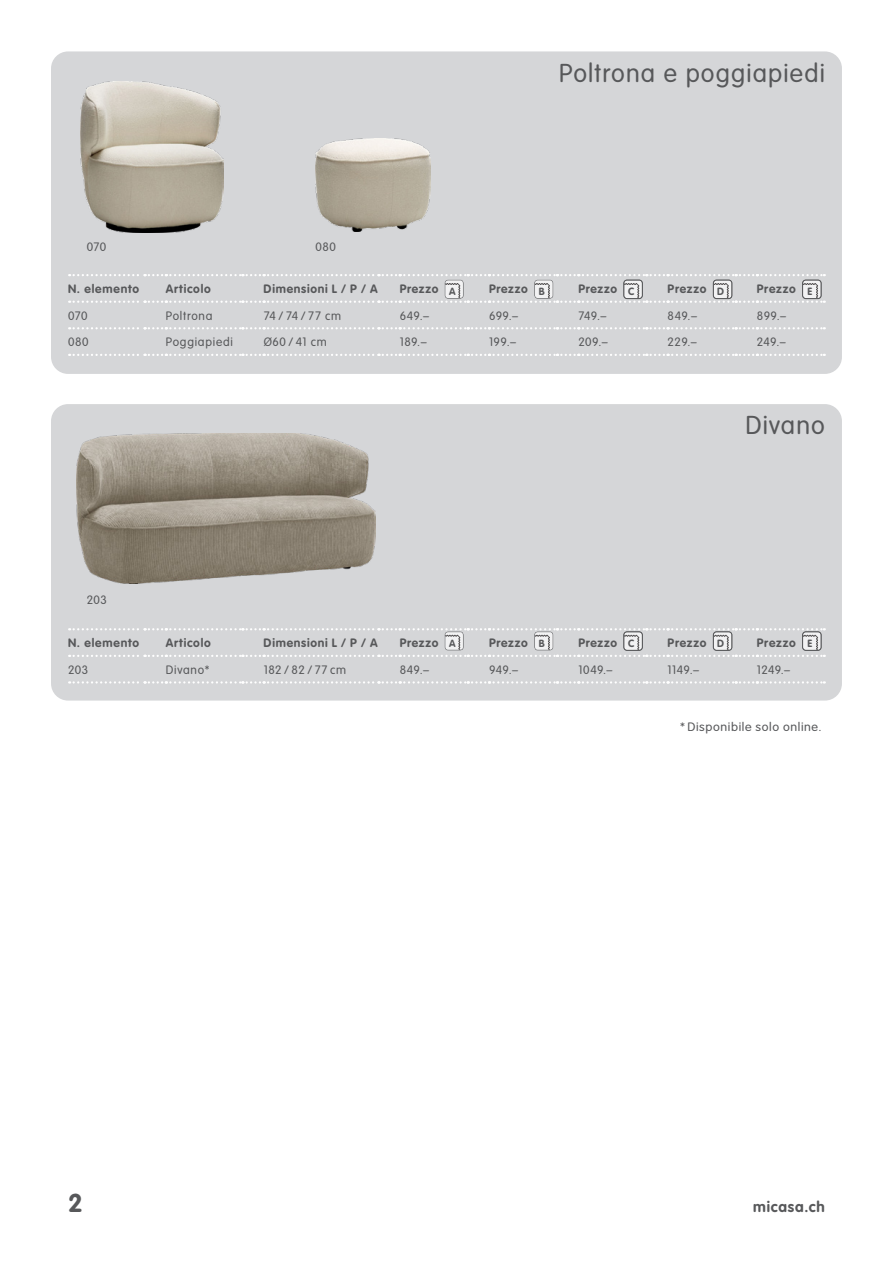
<style>
.page{position:relative;width:893px;height:1263px;background:#fff}
.page>*{position:absolute;margin:0;border:0;box-sizing:border-box;transform-origin:0 0}
.t1{font:300 25.5px "VAG Rounded Std";letter-spacing:.045em;color:#57585a}
.t2{font:700 25.5px "VAG Rounded Std";color:#57585a}
.t3{font:700 15px "VAG Rounded Std";letter-spacing:.055em;color:#57585a}
.t4{font:300 12px "VAG Rounded Std";letter-spacing:.05em;color:#57585a}
.t5{font:700 12px "VAG Rounded Std";letter-spacing:.06em;color:#57585a}
.t6{font:300 12px "VAG Rounded Std";letter-spacing:.05em;color:#57585a;scale:1.05 1}
.t7{font:700 10.35px "VAG Rounded Std";color:#57585a}
.t8{font:700 10.2px "VAG Rounded";color:#57585a}
</style>
<div class="page">
<div style="left:51px;top:51px;width:791px;height:323px;background:#d5d6d8;border-radius:17px"></div>
<svg style="left:69px;top:327px;width:756px;height:2px"></svg>
<svg style="left:69px;top:354px;width:756px;height:2px"></svg>
<div style="left:51px;top:404px;width:791px;height:296px;background:#d5d6d8;border-radius:17px"></div>
<svg style="left:69px;top:681px;width:756px;height:2px"></svg>
<svg style="left:69px;top:274px;width:756px;height:29px"></svg>
<div style="left:802px;top:280px;width:20px;height:19px;border:1px solid #57585a;border-radius:3px"></div>
<svg style="left:69px;top:628px;width:756px;height:29px"></svg>
<div style="left:802px;top:631px;width:20px;height:20px;border:1px solid #57585a;border-radius:3px"></div>
<img style="left:81px;top:81px;width:143px;height:151px">
<img style="left:315px;top:139px;width:116px;height:93px">
<img style="left:76px;top:433px;width:299px;height:151px">
<p class="t4" style="left:87px;top:240px;width:21px">070</p>
<p class="t4" style="left:315px;top:240px;width:22px">080</p>
<h1 class="t1" style="left:559px;top:58px;width:267px">Poltrona e poggiapiedi</h1>
<p class="t5" style="left:68px;top:282px;width:73px">N. elemento</p>
<p class="t5" style="left:166px;top:282px;width:47px">Articolo</p>
<p class="t5" style="left:264px;top:282px;width:116px">Dimensioni L / P / A</p>
<p class="t5" style="left:400px;top:282px;width:40px">Prezzo</p>
<p class="t5" style="left:489px;top:282px;width:40px">Prezzo</p>
<p class="t5" style="left:578px;top:282px;width:40px">Prezzo</p>
<p class="t5" style="left:668px;top:282px;width:40px">Prezzo</p>
<p class="t5" style="left:757px;top:282px;width:40px">Prezzo</p>
<p class="t4" style="left:68px;top:309px;width:21px">070</p>
<p class="t4" style="left:166px;top:309px;width:48px">Poltrona</p>
<p class="t4" style="left:264px;top:309px;width:79px">74/74/77 cm</p>
<p class="t4" style="left:400px;top:309px;width:31px">649.–</p>
<p class="t4" style="left:489px;top:309px;width:31px">699.–</p>
<p class="t4" style="left:578px;top:309px;width:30px">749.–</p>
<p class="t4" style="left:668px;top:309px;width:31px">849.–</p>
<p class="t4" style="left:757px;top:309px;width:31px">899.–</p>
<p class="t4" style="left:68px;top:335px;width:22px">080</p>
<p class="t4" style="left:166px;top:335px;width:69px">Poggiapiedi</p>
<p class="t4" style="left:264px;top:335px;width:65px">Ø60 / 41 cm</p>
<p class="t4" style="left:400px;top:335px;width:28px">189.–</p>
<p class="t4" style="left:489px;top:335px;width:29px">199.–</p>
<p class="t4" style="left:578px;top:335px;width:31px">209.–</p>
<p class="t4" style="left:668px;top:335px;width:31px">229.–</p>
<p class="t4" style="left:757px;top:335px;width:30px">249.–</p>
<p class="t8" style="left:449px;top:285px;width:8px">A</p>
<p class="t8" style="left:500px;top:284px;width:5px">1</p>
<p class="t8" style="left:513px;top:285px;width:8px">A</p>
<p class="t8" style="left:539px;top:285px;width:7px">B</p>
<p class="t7" style="left:628px;top:285px;width:8px">C</p>
<p class="t7" style="left:717px;top:285px;width:8px">D</p>
<p class="t7" style="left:808px;top:285px;width:6px">E</p>
<p class="t4" style="left:87px;top:592px;width:22px">203</p>
<h1 class="t1" style="left:746px;top:411px;width:81px">Divano</h1>
<p class="t8" style="left:449px;top:637px;width:8px">A</p>
<p class="t8" style="left:500px;top:635px;width:5px">1</p>
<p class="t5" style="left:68px;top:636px;width:73px">N. elemento</p>
<p class="t5" style="left:166px;top:636px;width:47px">Articolo</p>
<p class="t5" style="left:264px;top:636px;width:116px">Dimensioni L / P / A</p>
<p class="t5" style="left:400px;top:636px;width:40px">Prezzo</p>
<p class="t5" style="left:489px;top:636px;width:40px">Prezzo</p>
<p class="t5" style="left:578px;top:636px;width:40px">Prezzo</p>
<p class="t5" style="left:668px;top:636px;width:40px">Prezzo</p>
<p class="t5" style="left:757px;top:636px;width:40px">Prezzo</p>
<p class="t4" style="left:68px;top:663px;width:22px">203</p>
<p class="t4" style="left:166px;top:663px;width:45px">Divano*</p>
<p class="t4" style="left:264px;top:663px;width:84px">182/82/77cm</p>
<p class="t4" style="left:400px;top:663px;width:31px">849.–</p>
<p class="t4" style="left:489px;top:663px;width:31px">949.–</p>
<p class="t4" style="left:578px;top:663px;width:36px">1049.–</p>
<p class="t4" style="left:668px;top:663px;width:33px">1149.–</p>
<p class="t4" style="left:757px;top:663px;width:35px">1249.–</p>
<p class="t8" style="left:513px;top:637px;width:8px">A</p>
<p class="t8" style="left:539px;top:637px;width:7px">B</p>
<p class="t7" style="left:628px;top:637px;width:8px">C</p>
<p class="t7" style="left:717px;top:637px;width:8px">D</p>
<p class="t7" style="left:808px;top:637px;width:6px">E</p>
<p class="t6" style="left:680px;top:720px;width:136px">* Disponibile solo online.</p>
<h1 class="t2" style="left:68px;top:1188px;width:16px">2</h1>
<p class="t3" style="left:753px;top:1198px;width:73px">micasa.ch</p>
</div>
